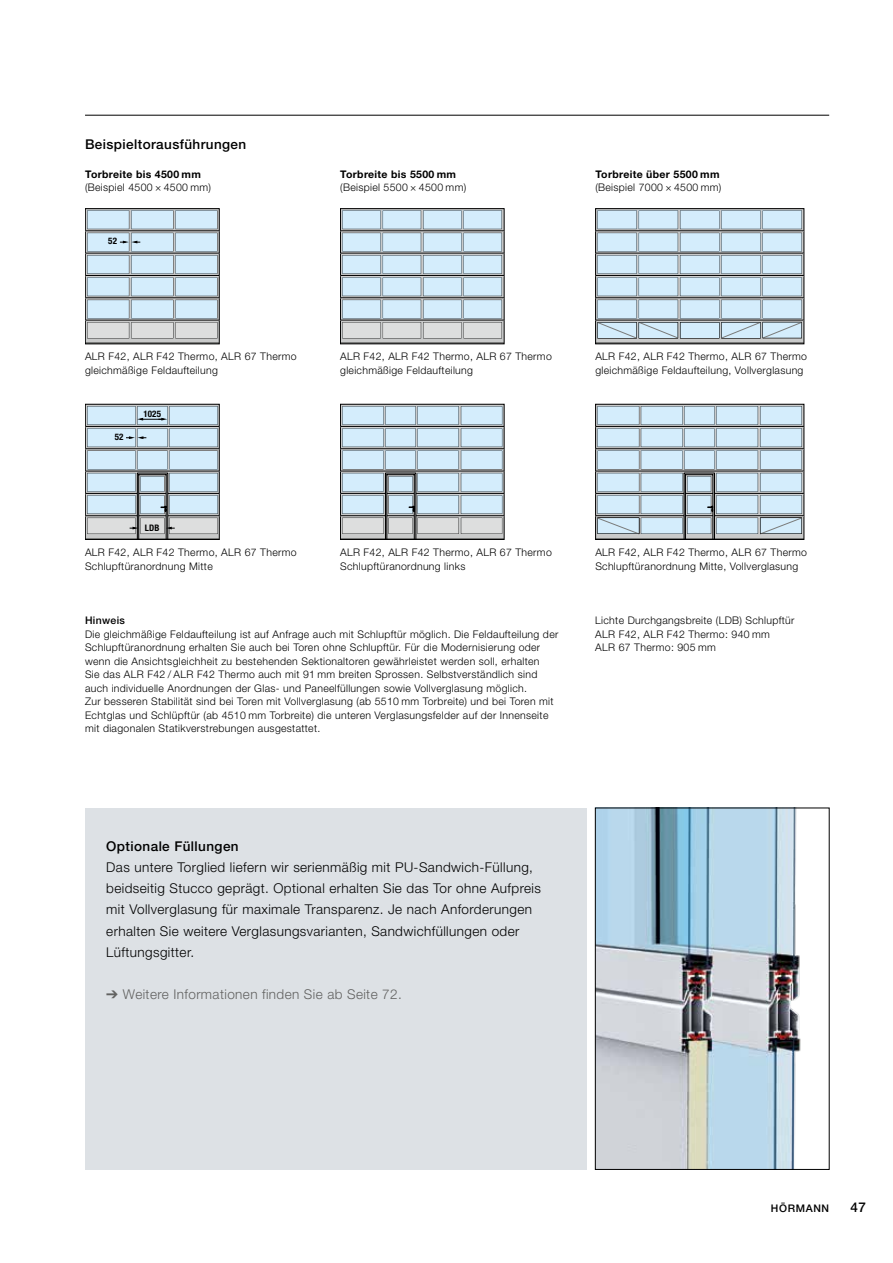
<style>
.page{position:relative;width:893px;height:1263px;background:#fff}
.page>*{position:absolute;margin:0;border:0;box-sizing:border-box;transform-origin:0 0}
.t1{font:300 13.5px/21.3px "Hoermann Helvetica Neue";letter-spacing:.03em;color:#000}
.t2{font:500 13.5px "Hoermann Helvetica Neue";letter-spacing:.03em;color:#000}
.t3{font:300 13.5px "Hoermann Helvetica Neue";letter-spacing:.03em;color:#626261}
.t4{font:300 10.5px/13.5px "Hoermann Helvetica Neue";letter-spacing:.03em;color:#000}
.t5{font:700 10.5px "Hoermann Helvetica Neue";letter-spacing:.03em;color:#000}
.t6{font:500 10.5px "Hoermann Helvetica Neue";letter-spacing:.045em;color:#000}
.t7{font:700 condensed 9px "Hoermann Helvetica Neue";letter-spacing:.01em;color:#000}
</style>
<div class="page">
<div style="left:85px;top:808px;width:502px;height:361px;background:#dde1e5"></div>
<svg style="left:87px;top:210px;width:131px;height:132px"></svg>
<div style="left:85px;top:208px;width:135px;height:136px;border:1px solid #000"></div>
<hr style="left:85px;top:320px;width:134px;height:1px;background:#000">
<hr style="left:85px;top:298px;width:134px;height:1px;background:#000">
<hr style="left:85px;top:275px;width:134px;height:1px;background:#000">
<hr style="left:85px;top:253px;width:134px;height:1px;background:#000">
<hr style="left:85px;top:231px;width:134px;height:1px;background:#000">
<div style="left:85px;top:404px;width:135px;height:136px;border:1px solid #000"></div>
<hr style="left:85px;top:516px;width:134px;height:1px;background:#ececec">
<hr style="left:85px;top:515px;width:134px;height:1px;background:#000">
<hr style="left:85px;top:493px;width:134px;height:1px;background:#000">
<hr style="left:85px;top:471px;width:134px;height:1px;background:#000">
<hr style="left:85px;top:449px;width:134px;height:1px;background:#ececec">
<hr style="left:85px;top:448px;width:134px;height:1px;background:#000">
<hr style="left:85px;top:426px;width:134px;height:1px;background:#000">
<div style="left:595px;top:404px;width:209px;height:136px;border:1px solid #000"></div>
<hr style="left:596px;top:516px;width:208px;height:1px;background:#ececec">
<hr style="left:596px;top:515px;width:208px;height:1px;background:#000">
<hr style="left:596px;top:493px;width:208px;height:1px;background:#000">
<hr style="left:596px;top:471px;width:208px;height:1px;background:#000">
<hr style="left:596px;top:449px;width:208px;height:1px;background:#ececec">
<hr style="left:596px;top:448px;width:208px;height:1px;background:#000">
<hr style="left:596px;top:426px;width:208px;height:1px;background:#000">
<svg style="left:597px;top:406px;width:205px;height:134px;background:#bbced9"></svg>
<div style="left:340px;top:209px;width:164px;height:135px;background:linear-gradient(to right,#c9caca,#c9caca)"></div>
<div style="left:340px;top:208px;width:164px;height:136px;border:1px solid #000"></div>
<hr style="left:340px;top:320px;width:164px;height:1px;background:#000">
<hr style="left:340px;top:298px;width:164px;height:1px;background:#ececec">
<hr style="left:340px;top:297px;width:164px;height:1px;background:#000">
<hr style="left:340px;top:275px;width:164px;height:1px;background:#000">
<hr style="left:340px;top:253px;width:164px;height:1px;background:#000">
<hr style="left:340px;top:231px;width:164px;height:1px;background:#000">
<svg style="left:342px;top:210px;width:160px;height:128px;background:#c1d2dc"></svg>
<div style="left:596px;top:209px;width:208px;height:135px;background:#c9caca"></div>
<div style="left:595px;top:208px;width:209px;height:136px;border:1px solid #000"></div>
<hr style="left:596px;top:320px;width:208px;height:1px;background:#000">
<hr style="left:596px;top:298px;width:208px;height:1px;background:#ececec">
<hr style="left:596px;top:297px;width:208px;height:1px;background:#000">
<hr style="left:596px;top:275px;width:208px;height:1px;background:#000">
<hr style="left:596px;top:253px;width:208px;height:1px;background:#000">
<hr style="left:596px;top:231px;width:208px;height:1px;background:#000">
<svg style="left:597px;top:210px;width:205px;height:129px;background:#bfd3df"></svg>
<div style="left:340px;top:404px;width:164px;height:136px;border:1px solid #000"></div>
<hr style="left:340px;top:516px;width:164px;height:1px;background:#ececec">
<hr style="left:340px;top:515px;width:164px;height:1px;background:#000">
<hr style="left:340px;top:493px;width:164px;height:1px;background:#000">
<hr style="left:340px;top:471px;width:164px;height:1px;background:#000">
<hr style="left:340px;top:449px;width:164px;height:1px;background:#ececec">
<hr style="left:340px;top:448px;width:164px;height:1px;background:#000">
<hr style="left:340px;top:426px;width:164px;height:1px;background:#000">
<svg style="left:342px;top:406px;width:160px;height:134px;background:#bccdd7"></svg>
<img style="left:597px;top:810px;width:204px;height:357px">
<div style="left:595px;top:808px;width:234px;height:361px;border:1px solid #000"></div>
<svg style="left:87px;top:210px;width:130px;height:128px;background:#c0d1dc"></svg>
<svg style="left:87px;top:406px;width:131px;height:134px;background:#bbcbd5"></svg>
<hr style="left:85px;top:115px;width:744px;height:1px;background:#000">
<p class="t2" style="left:85px;top:135px;width:163px">Beispieltorausführungen</p>
<p class="t5" style="left:85px;top:166px;width:117px">Torbreite bis 4500 mm</p>
<p class="t4" style="left:85px;top:180px;width:128px">(Beispiel 4500 × 4500 mm)</p>
<p class="t7" style="left:108px;top:235px;width:10px">52</p>
<p class="t5" style="left:340px;top:166px;width:117px">Torbreite bis 5500 mm</p>
<p class="t4" style="left:340px;top:180px;width:128px">(Beispiel 5500 × 4500 mm)</p>
<p class="t5" style="left:595px;top:166px;width:126px">Torbreite über 5500 mm</p>
<p class="t4" style="left:595px;top:180px;width:128px">(Beispiel 7000 × 4500 mm)</p>
<p class="t4" style="left:85px;top:349px;width:213px">ALR F42, ALR F42 Thermo, ALR 67 Thermo gleichmäßige Feldaufteilung</p>
<p class="t4" style="left:340px;top:349px;width:213px">ALR F42, ALR F42 Thermo, ALR 67 Thermo gleichmäßige Feldaufteilung</p>
<p class="t4" style="left:595px;top:349px;width:213px">ALR F42, ALR F42 Thermo, ALR 67 Thermo gleichmäßige Feldaufteilung, Vollverglasung</p>
<p class="t7" style="left:115px;top:431px;width:10px">52</p>
<p class="t7" style="left:143px;top:407px;width:19px">1025</p>
<p class="t7" style="left:145px;top:521px;width:16px">LDB</p>
<p class="t4" style="left:85px;top:545px;width:213px">ALR F42, ALR F42 Thermo, ALR 67 Thermo<br>Schlupftüranordnung Mitte</p>
<p class="t4" style="left:340px;top:545px;width:213px">ALR F42, ALR F42 Thermo, ALR 67 Thermo<br>Schlupftüranordnung links</p>
<p class="t4" style="left:595px;top:545px;width:213px">ALR F42, ALR F42 Thermo, ALR 67 Thermo<br>Schlupftüranordnung Mitte, Vollverglasung</p>
<p class="t6" style="left:85px;top:613px;width:42px">Hinweis</p>
<p class="t4" style="left:85px;top:626px;width:475px">Die gleichmäßige Feldaufteilung ist auf Anfrage auch mit Schlupftür möglich. Die Feldaufteilung der Schlupftüranordnung erhalten Sie auch bei Toren ohne Schlupftür. Für die Modernisierung oder wenn die Ansichtsgleichheit zu bestehenden Sektionaltoren gewährleistet werden soll, erhalten<br>Sie das ALR F42 / ALR F42 Thermo auch mit 91 mm breiten Sprossen. Selbstverständlich sind auch individuelle Anordnungen der Glas- und Paneelfüllungen sowie Vollverglasung möglich.<br>Zur besseren Stabilität sind bei Toren mit Vollverglasung (ab 5510 mm Torbreite) und bei Toren mit Echtglas und Schlüpftür (ab 4510 mm Torbreite) die unteren Verglasungsfelder auf der Innenseite mit diagonalen Statikverstrebungen ausgestattet.</p>
<p class="t4" style="left:595px;top:613px;width:201px">Lichte Durchgangsbreite (LDB) Schlupftür<br>ALR F42, ALR F42 Thermo: 940 mm<br>ALR 67 Thermo: 905 mm</p>
<p class="t2" style="left:106px;top:836px;width:134px">Optionale Füllungen</p>
<p class="t1" style="left:106px;top:855px;width:436px">Das untere Torglied liefern wir serienmäßig mit PU-Sandwich-Füllung, beidseitig Stucco geprägt. Optional erhalten Sie das Tor ohne Aufpreis mit Vollverglasung für maximale Transparenz. Je nach Anforderungen erhalten Sie weitere Verglasungsvarianten, Sandwichfüllungen oder Lüftungsgitter.</p>
<p class="t3" style="left:106px;top:985px;width:297px">➔ Weitere Informationen finden Sie ab Seite 72.</p>
<p class="t6" style="left:771px;top:1201px;width:60px">HÖRMANN</p>
<p class="t2" style="left:850px;top:1198px;width:17px">47</p>
</div>
